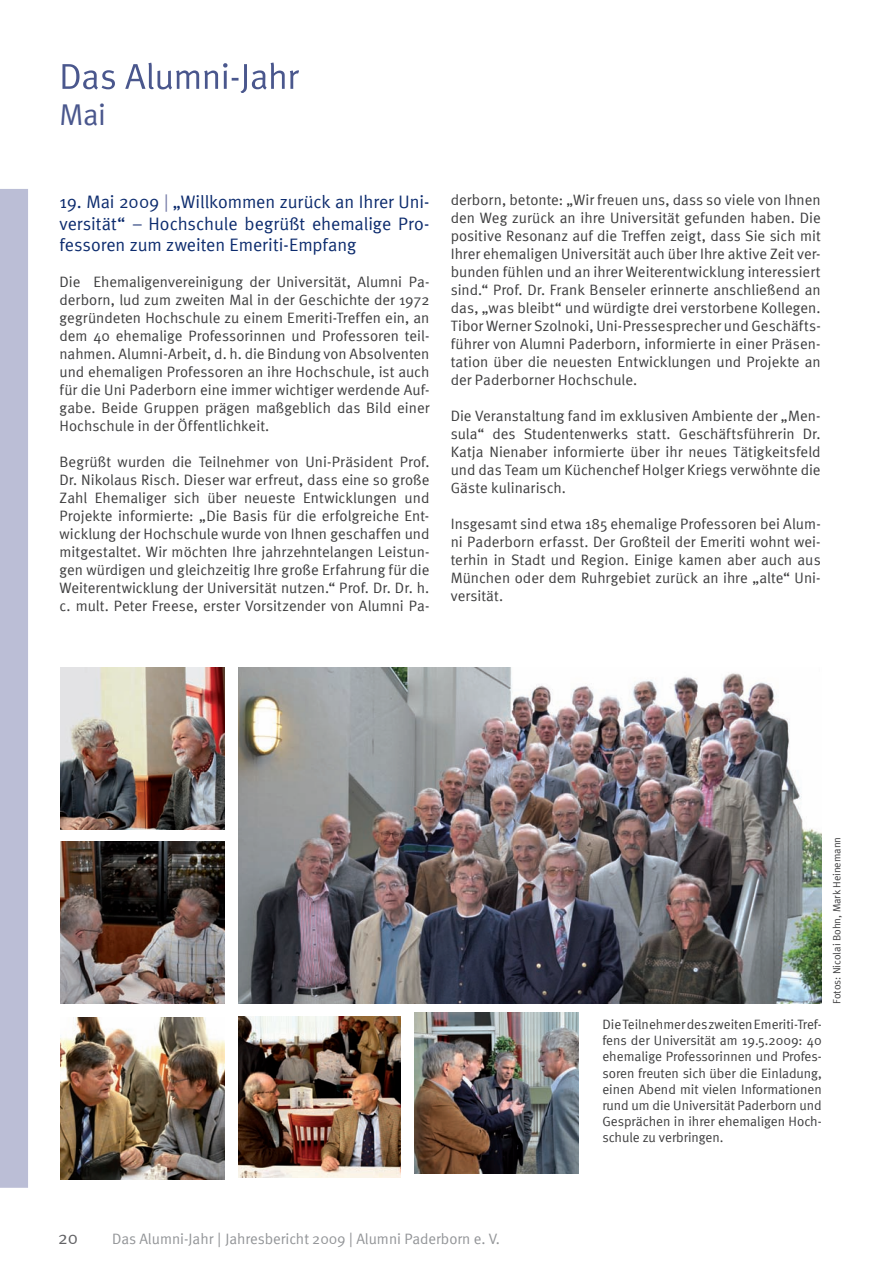
<style>
.page{position:relative;width:893px;height:1263px;background:#fff}
.page>*{position:absolute;margin:0;border:0;box-sizing:border-box;transform-origin:0 0}
.t1{font:30px "Meta Normal";color:#4a578d}
.t2{font:18px/21.6px "Meta Normal";color:#0d2c6e;text-align:justify}
.t3{font:18px "Meta Normal";color:#636366}
.t4{font:15px/18px "Meta Normal";color:#3e3e3f;text-align:justify}
.t5{font:15px "Meta Normal";color:#939598}
.t6{font:13.5px/16.2px "Meta Normal";color:#3e3e3f;text-align:justify}
.t7{font:10.5px "Meta Normal";color:#3e3e3f}
.s1{color:#7278a5}
.s2{color:#233a78}
</style>
<div class="page">
<img style="left:60px;top:668px;width:165px;height:161px">
<img style="left:238px;top:1016px;width:163px;height:162px">
<img style="left:60px;top:841px;width:165px;height:162px">
<img style="left:238px;top:668px;width:584px;height:335px">
<img style="left:60px;top:1017px;width:165px;height:162px">
<svg style="left:62px;top:63px;width:237px;height:30px"></svg>
<div style="left:0;top:189px;width:28px;height:999px;background:#bbbed6"></div>
<img style="left:414px;top:1012px;width:164px;height:162px">
<h1 class="t1" style="left:59px;top:97px;width:48px">Mai</h1>
<p class="t2" style="left:60px;top:191px;width:371px">19. Mai 2009 <span class="s1">|</span> „Willkommen zurück an Ihrer Uni&shy;versität“ <span class="s2">–</span> Hochschule begrüßt ehemalige Pro&shy;fessoren zum zweiten Emeriti-Empfang</p>
<p class="t4" style="left:60px;top:273px;width:371px">Die Ehemaligenvereinigung der Universität, Alumni Pa&shy;derborn, lud zum zweiten Mal in der Geschichte der 1972 gegründeten Hochschule zu einem Emeriti-Treffen ein, an dem 40 ehemalige Professorinnen und Professoren teil&shy;nahmen. Alumni-Arbeit, d. h. die Bindung von Absolventen und ehemaligen Professoren an ihre Hochschule, ist auch für die Uni Paderborn eine immer wichtiger werdende Auf&shy;gabe. Beide Gruppen prägen maßgeblich das Bild einer Hochschule in der Öffentlichkeit.</p>
<p class="t4" style="left:60px;top:453px;width:371px">Begrüßt wurden die Teilnehmer von Uni-Präsident Prof.<br>Dr. Nikolaus Risch. Dieser war erfreut, dass eine so große Zahl Ehemaliger sich über neueste Entwicklungen und Projekte informierte: „Die Basis für die erfolgreiche Ent&shy;wicklung der Hochschule wurde von Ihnen geschaffen und mitgestaltet. Wir möchten Ihre jahrzehntelangen Leistun&shy;gen würdigen und gleichzeitig Ihre große Erfahrung für die Weiterentwicklung der Universität nutzen.“ Prof. Dr. Dr. h. c. mult. Peter Freese, erster Vorsitzender von Alumni Pa-</p>
<p class="t4" style="left:451px;top:191px;width:371px">derborn, betonte: „Wir freuen uns, dass so viele von Ihnen den Weg zurück an ihre Universität gefunden haben. Die positive Resonanz auf die Treffen zeigt, dass Sie sich mit Ihrer ehemaligen Universität auch über Ihre aktive Zeit ver&shy;bunden fühlen und an ihrer Weiterentwicklung interessiert sind.“ Prof. Dr. Frank Benseler erinnerte anschließend an das, „was bleibt“ und würdigte drei verstorbene Kollegen.<br>Tibor Werner Szolnoki, Uni-Pressesprecher und Geschäfts&shy;führer von Alumni Paderborn, informierte in einer Präsen&shy;tation über die neuesten Entwicklungen und Projekte an der Paderborner Hochschule.</p>
<p class="t4" style="left:451px;top:407px;width:371px">Die Veranstaltung fand im exklusiven Ambiente der „Men&shy;sula“ des Studentenwerks statt. Geschäftsführerin Dr.<br>Katja Nienaber informierte über ihr neues Tätigkeitsfeld und das Team um Küchenchef Holger Kriegs verwöhnte die Gäste kulinarisch.</p>
<p class="t4" style="left:451px;top:515px;width:371px">Insgesamt sind etwa 185 ehemalige Professoren bei Alum&shy;ni Paderborn erfasst. Der Großteil der Emeriti wohnt wei&shy;terhin in Stadt und Region. Einige kamen aber auch aus München oder dem Ruhrgebiet zurück an ihre „alte“ Uni&shy;versität.</p>
<p class="t3" style="left:58px;top:1227px;width:21px">20</p>
<p class="t5" style="left:112px;top:1230px;width:389px">Das Alumni-Jahr | Jahresbericht 2009 | Alumni Paderborn e. V.</p>
<p class="t6" style="left:602px;top:1016px;width:221px">Die Teilnehmer des zweiten Emeriti-Tref&shy;fens der Universität am 19.5.2009: 40 ehemalige Professorinnen und Profes&shy;soren freuten sich über die Einladung, einen Abend mit vielen Informationen rund um die Universität Paderborn und Gesprächen in ihrer ehemaligen Hoch&shy;schule zu verbringen.</p>
<p class="t7" style="left:831px;top:1003px;width:168px;rotate:-90deg">Fotos: Nicolai Bohn, Mark Heinemann</p>
</div>
